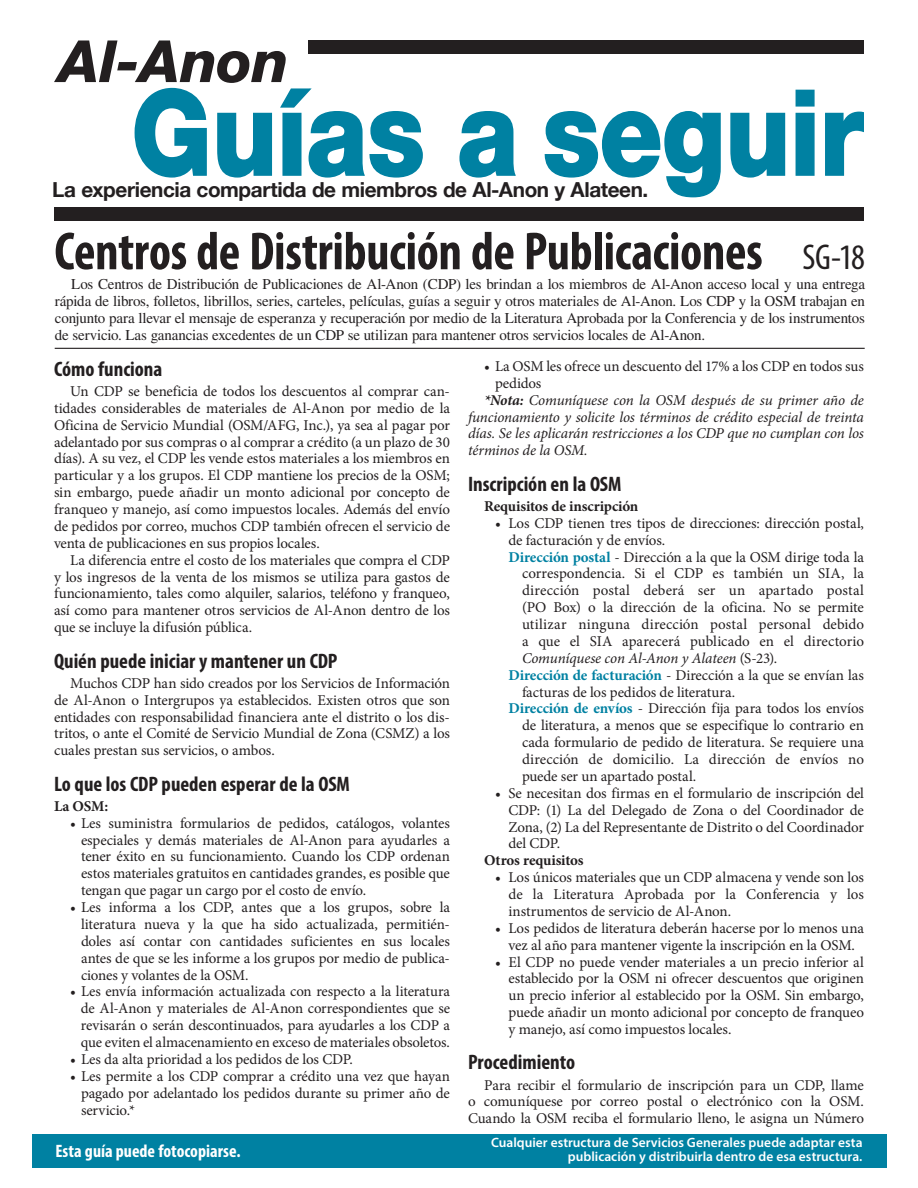
<style>
.page{position:relative;width:918px;height:1188px;background:#fff}
.page>*{position:absolute;margin:0;border:0;box-sizing:border-box;transform-origin:0 0}
.GuidelineBody_type{font:700 condensed 54px "Myriad Pro";letter-spacing:-.005em;color:#231f20;scale:.95 1}
.GuidelineBody_type-2{font:condensed 36px "Myriad Pro";color:#231f20}
.GuidelineHeaders{font:700 condensed 21px "Myriad Pro";color:#231f20}
.t1{font:700 20.7px "Helvetica Neue";letter-spacing:-.02em;color:#231f20}
.t2{font:700 condensed 18px "Myriad Pro";color:#fff}
.GuidelineBody_type-3{font:15px/16.8px "Minion Pro";letter-spacing:-.01em;color:#231f20;text-align:justify}
.GuidelineBody_type-4{font:15px/16.8px "Times";letter-spacing:-.015em;color:#231f20;text-align:justify}
.GuidelineBody_type-5{font:italic 15px/17px "Minion Pro";letter-spacing:-.01em;color:#231f20;text-align:justify}
.GuidelineBody_type-6{font:700 15px "Minion Pro";letter-spacing:-.01em;color:#231f20}
.t3{font:600 13.5px/13.8px "Myriad Pro";color:#fff;text-align:right}
.s1{font-weight:700}
.s2{font-weight:700;color:#0081a2}
.s3{font-style:italic}
</style>
<div class="page">
<svg style="left:134px;top:87px;width:730px;height:111px"></svg>
<svg style="left:54px;top:40px;width:232px;height:43px"></svg>
<div style="left:309px;top:40px;width:555px;height:14px;background:#231f20"></div>
<div style="left:54px;top:207px;width:810px;height:13px;background:#231f20"></div>
<div style="left:32px;top:1134px;width:855px;height:34px;background:#0081a2"></div>
<hr style="left:55px;top:348px;width:810px;height:1px;background:#231f20">
<h3 class="t1" style="left:52px;top:177px;width:598px">La experiencia compartida de miembros de Al‑Anon y Alateen.</h3>
<p class="GuidelineBody_type" style="left:54px;top:218px;width:747px">Centros de Distribución de Publicaciones</p>
<p class="GuidelineBody_type-2" style="left:803px;top:236px;width:64px">SG-18</p>
<p class="GuidelineBody_type-4" style="left:55px;top:276px;width:812px;text-indent:16px">Los Centros de Distribución de Publicaciones de Al-Anon (CDP) les brindan a los miembros de Al-Anon acceso local y una entrega rápida de libros, folletos, librillos, series, carteles, películas, guías a seguir y otros materiales de Al-Anon. Los CDP y la OSM trabajan en conjunto para llevar el mensaje de esperanza y recuperación por medio de la Literatura Aprobada por la Conferencia y de los instrumentos de servicio. Las ganancias excedentes de un CDP se utilizan para mantener otros servicios locales de Al-Anon.</p>
<p class="GuidelineHeaders" style="left:54px;top:356px;width:110px">Cómo funciona</p>
<p class="GuidelineBody_type-3" style="left:54px;top:383px;width:398px;text-indent:16px">Un CDP se beneficia de todos los descuentos al comprar can&shy;tidades considerables de materiales de Al-Anon por medio de la Oficina de Servicio Mundial (OSM/AFG, Inc.), ya sea al pagar por adelantado por sus compras o al comprar a crédito (a un plazo de 30 días). A su vez, el CDP les vende estos materiales a los miembros en particular y a los grupos. El CDP mantiene los precios de la OSM; sin embargo, puede añadir un monto adicional por concepto de franqueo y manejo, así como impuestos locales. Además del envío de pedidos por correo, muchos CDP también ofrecen el servicio de venta de publicaciones en sus propios locales.</p>
<p class="GuidelineBody_type-3" style="left:54px;top:552px;width:398px;text-indent:16px">La diferencia entre el costo de los materiales que compra el CDP y los ingresos de la venta de los mismos se utiliza para gastos de funcionamiento, tales como alquiler, salarios, teléfono y franqueo, así como para mantener otros servicios de Al-Anon dentro de los que se incluye la difusión pública.</p>
<p class="GuidelineHeaders" style="left:54px;top:648px;width:285px">Quién puede iniciar y mantener un CDP</p>
<p class="GuidelineBody_type-3" style="left:54px;top:675px;width:398px;text-indent:16px">Muchos CDP han sido creados por los Servicios de Información de Al-Anon o Intergrupos ya establecidos. Existen otros que son entidades con responsabilidad financiera ante el distrito o los dis&shy;tritos, o ante el Comité de Servicio Mundial de Zona (CSMZ) a los cuales prestan sus servicios, o ambos.</p>
<p class="GuidelineHeaders" style="left:54px;top:771px;width:297px">Lo que los CDP pueden esperar de la OSM</p>
<p class="GuidelineBody_type-6" style="left:54px;top:795px;width:56px">La OSM:</p>
<p class="GuidelineBody_type-3" style="left:81px;top:815px;width:371px;text-indent:-11px">• Les suministra formularios de pedidos, catálogos, volantes especiales y demás materiales de Al-Anon para ayudarles a tener éxito en su funcionamiento. Cuando los CDP ordenan estos materiales gratuitos en cantidades grandes, es posible que tengan que pagar un cargo por el costo de envío.</p>
<p class="GuidelineBody_type-3" style="left:81px;top:899px;width:371px;text-indent:-11px">• Les informa a los CDP, antes que a los grupos, sobre la literatura nueva y la que ha sido actualizada, permitién&shy;doles así contar con cantidades suficientes en sus locales antes de que se les informe a los grupos por medio de publica&shy;ciones y volantes de la OSM.</p>
<p class="GuidelineBody_type-3" style="left:81px;top:983px;width:371px;text-indent:-11px">• Les envía información actualizada con respecto a la literatura de Al-Anon y materiales de Al-Anon correspondientes que se revisarán o serán descontinuados, para ayudarles a los CDP a que eviten el almacenamiento en exceso de materiales obsoletos.</p>
<p class="GuidelineBody_type-3" style="left:70px;top:1051px;width:284px">• Les da alta prioridad a los pedidos de los CDP.</p>
<p class="GuidelineBody_type-3" style="left:81px;top:1068px;width:371px;text-indent:-11px">• Les permite a los CDP comprar a crédito una vez que hayan pagado por adelantado los pedidos durante su primer año de servicio.*</p>
<p class="GuidelineBody_type-3" style="left:495px;top:358px;width:370px;text-indent:-11px">• La OSM les ofrece un descuento del 17% a los CDP en todos sus pedidos</p>
<p class="GuidelineBody_type-5" style="left:468px;top:391px;width:398px;text-indent:16px"><span class="s1">*Nota:</span> Comuníquese con la OSM después de su primer año de funcionamiento y solicite los términos de crédito especial de treinta días. Se les aplicarán restricciones a los CDP que no cumplan con los términos de la OSM.</p>
<p class="GuidelineHeaders" style="left:468px;top:471px;width:155px">Inscripción en la OSM</p>
<p class="GuidelineBody_type-6" style="left:484px;top:496px;width:156px">Requisitos de inscripción</p>
<p class="GuidelineBody_type-3" style="left:508px;top:515px;width:357px;text-indent:-14px">• Los CDP tienen tres tipos de direcciones: dirección postal, de facturación y de envíos.</p>
<p class="GuidelineBody_type-3" style="left:522px;top:548px;width:344px;text-indent:-14px"><span class="s2">Dirección postal</span> - Dirección a la que la OSM dirige toda la correspondencia. Si el CDP es también un SIA, la dirección postal deberá ser un apartado postal (PO Box) o la dirección de la oficina. No se permite utilizar ninguna dirección postal personal debido a que el SIA aparecerá publicado en el directorio <span class="s3">Comuníquese con Al-Anon y Alateen</span> (S-23).</p>
<p class="GuidelineBody_type-3" style="left:522px;top:667px;width:344px;text-indent:-14px"><span class="s2">Dirección de facturación</span> - Dirección a la que se envían las facturas de los pedidos de literatura.</p>
<p class="GuidelineBody_type-3" style="left:522px;top:700px;width:344px;text-indent:-14px"><span class="s2">Dirección de envíos</span> - Dirección fija para todos los envíos de literatura, a menos que se especifique lo contrario en cada formulario de pedido de literatura. Se requiere una dirección de domicilio. La dirección de envíos no puede ser un apartado postal.</p>
<p class="GuidelineBody_type-3" style="left:508px;top:785px;width:357px;text-indent:-14px">• Se necesitan dos firmas en el formulario de inscripción del CDP: (1) La del Delegado de Zona o del Coordinador de Zona, (2) La del Representante de Distrito o del Coordinador del CDP.</p>
<p class="GuidelineBody_type-6" style="left:484px;top:850px;width:101px">Otros requisitos</p>
<p class="GuidelineBody_type-3" style="left:508px;top:869px;width:357px;text-indent:-14px">• Los únicos materiales que un CDP almacena y vende son los de la Literatura Aprobada por la Conferencia y los instrumentos de servicio de Al-Anon.</p>
<p class="GuidelineBody_type-3" style="left:495px;top:920px;width:370px;text-align:center">• Los pedidos de literatura deberán hacerse por lo menos una vez al año para mantener vigente la inscripción en la OSM.</p>
<p class="GuidelineBody_type-3" style="left:508px;top:953px;width:357px;text-indent:-14px">• El CDP no puede vender materiales a un precio inferior al establecido por la OSM ni ofrecer descuentos que originen un precio inferior al establecido por la OSM. Sin embargo, puede añadir un monto adicional por concepto de franqueo y manejo, así como impuestos locales.</p>
<p class="GuidelineHeaders" style="left:468px;top:1049px;width:109px">Procedimiento</p>
<p class="GuidelineBody_type-3" style="left:468px;top:1076px;width:398px;text-indent:16px">Para recibir el formulario de inscripción para un CDP, llame o comuníquese por correo postal o electrónico con la OSM.<br>Cuando la OSM reciba el formulario lleno, le asigna un Número</p>
<p class="t2" style="left:56px;top:1140px;width:187px">Esta guía puede fotocopiarse.</p>
<p class="t3" style="left:491px;top:1136px;width:373px">Cualquier estructura de Servicios Generales puede adaptar esta publicación y distribuirla dentro de esa estructura.</p>
</div>
